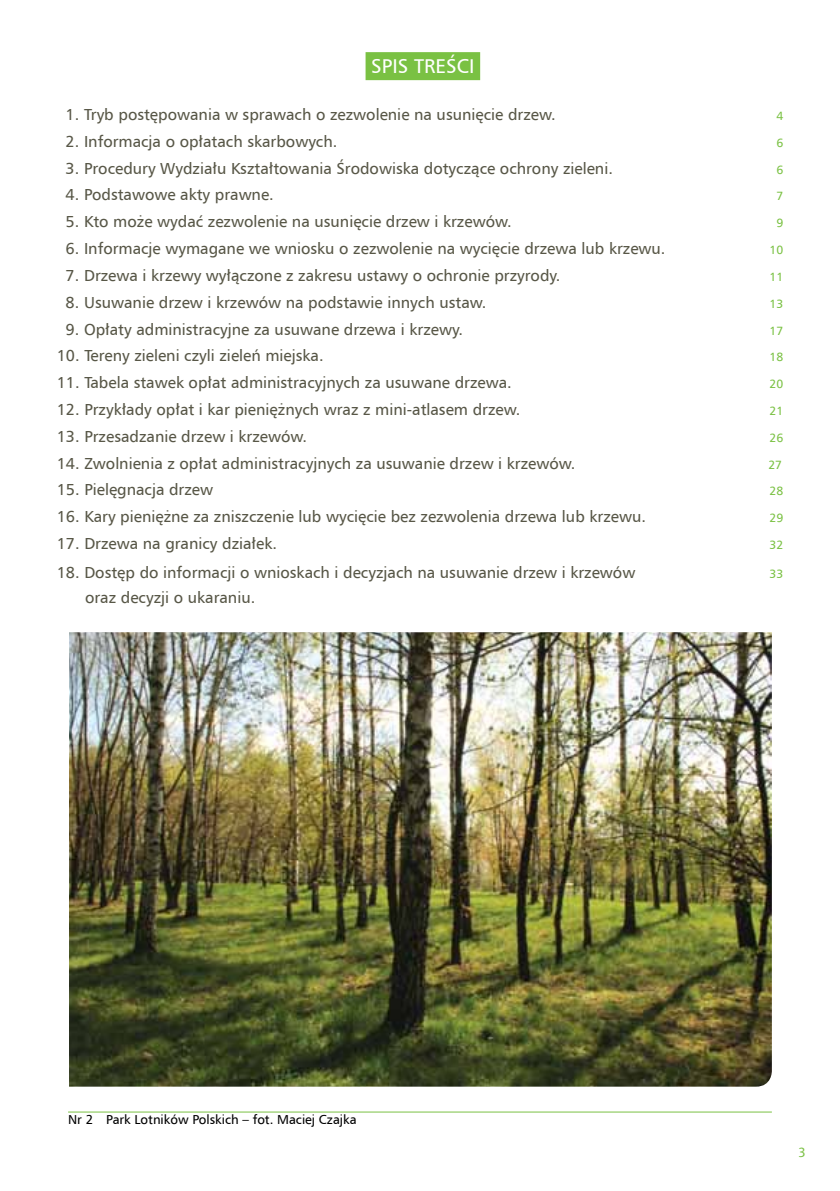
<style>
.page{position:relative;width:840px;height:1191px;background:#fff}
.page>*{position:absolute;margin:0;border:0;box-sizing:border-box;transform-origin:0 0}
.t1{font:20px "Humnst 777 EU";color:#fff}
.t2{font:16px "Humnst 777 EU";color:#585747}
.t3{font:14px "Naomi Sans EFN";color:#7ac143}
.t4{font:13px "Humnst 777 EU";color:#000}
.t5{font:12px "Humnst 777 EU";color:#7ac143}
</style>
<div class="page">
<hr style="left:68px;top:1111px;width:703px;height:1px;background:#7ac143">
<img style="left:69px;top:632px;width:702px;height:454px">
<div style="left:365px;top:52px;width:115px;height:28px;background:#7ac143"></div>
<p class="t1" style="left:371px;top:54px;width:104px">SPIS TREŚCI</p>
<p class="t2" style="left:66px;top:104px;width:491px">1. Tryb postępowania w sprawach o zezwolenie na usunięcie drzew.</p>
<p class="t5" style="left:775px;top:108px;width:8px">4</p>
<p class="t2" style="left:66px;top:131px;width:273px">2. Informacja o opłatach skarbowych.</p>
<p class="t5" style="left:775px;top:135px;width:8px">6</p>
<p class="t2" style="left:66px;top:158px;width:548px">3. Procedury Wydziału Kształtowania Środowiska dotyczące ochrony zieleni.</p>
<p class="t5" style="left:775px;top:162px;width:8px">6</p>
<p class="t2" style="left:66px;top:185px;width:210px">4. Podstawowe akty prawne.</p>
<p class="t5" style="left:775px;top:189px;width:8px">7</p>
<p class="t2" style="left:66px;top:212px;width:447px">5. Kto może wydać zezwolenie na usunięcie drzew i krzewów.</p>
<p class="t5" style="left:775px;top:216px;width:8px">9</p>
<p class="t2" style="left:66px;top:238px;width:601px">6. Informacje wymagane we wniosku o zezwolenie na wycięcie drzewa lub krzewu.</p>
<p class="t5" style="left:769px;top:242px;width:15px">10</p>
<p class="t2" style="left:66px;top:265px;width:496px">7. Drzewa i krzewy wyłączone z zakresu ustawy o ochronie przyrody.</p>
<p class="t5" style="left:769px;top:269px;width:15px">11</p>
<p class="t2" style="left:66px;top:292px;width:422px">8. Usuwanie drzew i krzewów na podstawie innych ustaw.</p>
<p class="t5" style="left:769px;top:296px;width:15px">13</p>
<p class="t2" style="left:66px;top:319px;width:399px">9. Opłaty administracyjne za usuwane drzewa i krzewy.</p>
<p class="t5" style="left:769px;top:323px;width:15px">17</p>
<p class="t2" style="left:57px;top:346px;width:268px">10. Tereny zieleni czyli zieleń miejska.</p>
<p class="t5" style="left:769px;top:350px;width:15px">18</p>
<p class="t2" style="left:57px;top:373px;width:456px">11. Tabela stawek opłat administracyjnych za usuwane drzewa.</p>
<p class="t5" style="left:769px;top:376px;width:15px">20</p>
<p class="t2" style="left:57px;top:399px;width:465px">12. Przykłady opłat i kar pieniężnych wraz z mini-atlasem drzew.</p>
<p class="t5" style="left:769px;top:403px;width:15px">21</p>
<p class="t2" style="left:57px;top:426px;width:251px">13. Przesadzanie drzew i krzewów.</p>
<p class="t5" style="left:769px;top:430px;width:15px">26</p>
<p class="t2" style="left:57px;top:453px;width:520px">14. Zwolnienia z opłat administracyjnych za usuwanie drzew i krzewów.</p>
<p class="t5" style="left:768px;top:457px;width:15px">27</p>
<p class="t2" style="left:57px;top:480px;width:158px">15. Pielęgnacja drzew</p>
<p class="t5" style="left:769px;top:484px;width:15px">28</p>
<p class="t2" style="left:57px;top:507px;width:590px">16. Kary pieniężne za zniszczenie lub wycięcie bez zezwolenia drzewa lub krzewu.</p>
<p class="t5" style="left:769px;top:510px;width:15px">29</p>
<p class="t2" style="left:57px;top:533px;width:222px">17. Drzewa na granicy działek.</p>
<p class="t5" style="left:769px;top:537px;width:15px">32</p>
<p class="t2" style="left:57px;top:562px;width:579px">18. Dostęp do informacji o wnioskach i decyzjach na usuwanie drzew i krzewów</p>
<p class="t5" style="left:769px;top:566px;width:15px">33</p>
<p class="t2" style="left:85px;top:587px;width:172px">oraz decyzji o ukaraniu.</p>
<p class="t4" style="left:68px;top:1111px;width:290px">Nr 2 Park Lotników Polskich – fot. Maciej Czajka</p>
<p class="t3" style="left:797px;top:1143px;width:9px">3</p>
</div>
